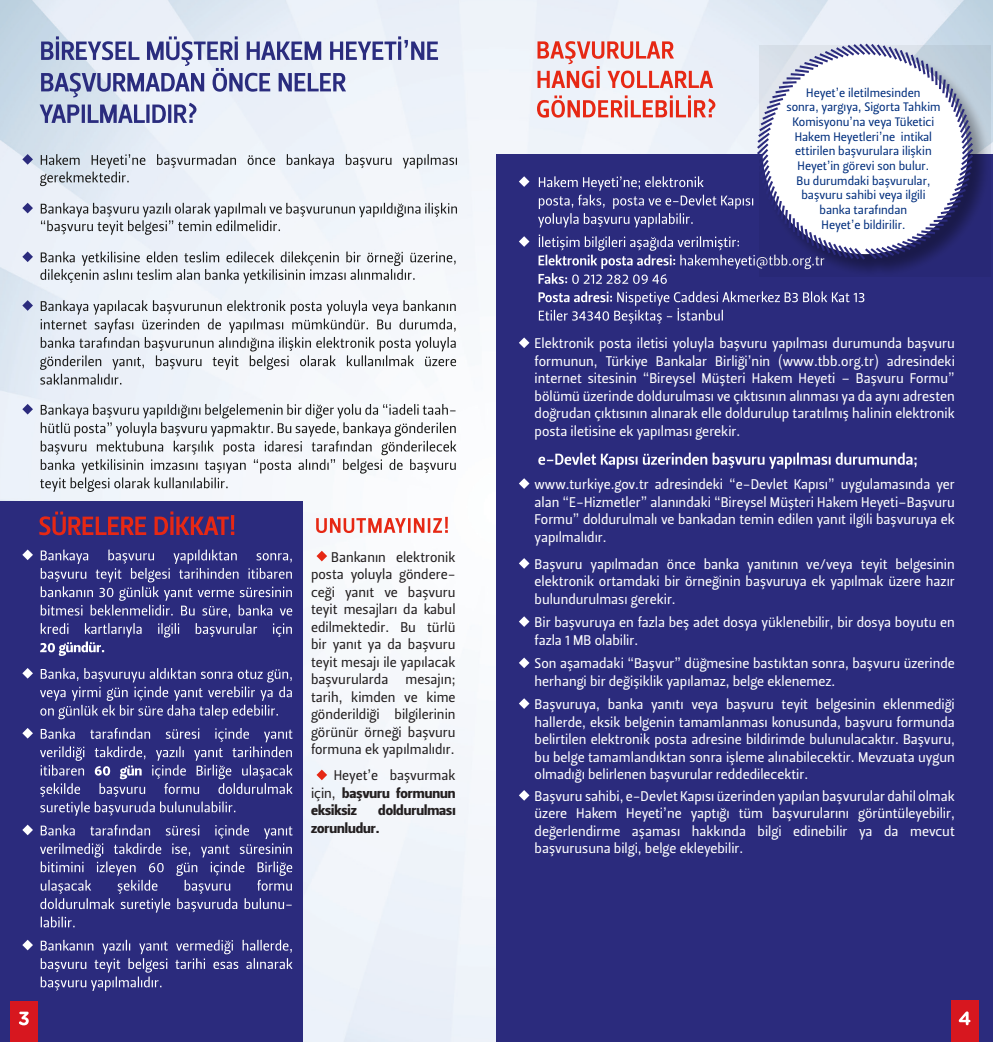
<style>
.page{position:relative;width:993px;height:1042px;background:#fff}
.page>*{position:absolute;margin:0;border:0;box-sizing:border-box;transform-origin:0 0}
.t1{font:14px/17.5px "Leitura Sans Grot 2";color:#fff;text-align:justify}
.t2{font:14px/17.5px "Leitura Sans Grot 2";color:#231f20;text-align:justify}
.t3{font:14px/17.5px "Leitura Sans Grot 4";color:#231f20}
.t4{font:12.25px/14.7px "Leitura Sans Grot 2";color:#002e7d;text-align:center}
.s1{font-family:"Leitura Sans Grot 2"}
</style>
<div class="page">
<img style="left:0;top:0;width:992px;height:1042px">
<div style="left:0;top:501px;width:303px;height:541px;background:#2b2b7d"></div>
<div style="left:496px;top:154px;width:496px;height:888px;background:#2b2b7d"></div>
<svg style="left:538px;top:176px;width:215px;height:51px"></svg>
<svg style="left:538px;top:452px;width:378px;height:17px"></svg>
<svg style="left:538px;top:291px;width:326px;height:33px"></svg>
<svg style="left:538px;top:235px;width:221px;height:49px"></svg>
<svg style="left:519px;top:176px;width:10px;height:11px"></svg>
<svg style="left:519px;top:337px;width:10px;height:11px"></svg>
<svg style="left:519px;top:478px;width:10px;height:11px"></svg>
<svg style="left:519px;top:558px;width:10px;height:11px"></svg>
<svg style="left:519px;top:616px;width:10px;height:11px"></svg>
<svg style="left:519px;top:657px;width:10px;height:11px"></svg>
<svg style="left:519px;top:790px;width:10px;height:10px"></svg>
<svg style="left:519px;top:698px;width:10px;height:11px"></svg>
<svg style="left:519px;top:236px;width:10px;height:11px"></svg>
<svg style="left:537px;top:95px;width:178px;height:23px"></svg>
<svg style="left:537px;top:41px;width:175px;height:47px;background:#eab5b4"></svg>
<svg style="left:759px;top:46px;width:231px;height:229px"></svg>
<svg style="left:755px;top:41px;width:220px;height:221px"></svg>
<svg style="left:40px;top:103px;width:156px;height:20px;background:#8e95be"></svg>
<svg style="left:41px;top:36px;width:397px;height:61px;background:#b6bcd7"></svg>
<svg style="left:40px;top:154px;width:417px;height:32px"></svg>
<svg style="left:41px;top:203px;width:416px;height:32px"></svg>
<svg style="left:40px;top:251px;width:415px;height:32px"></svg>
<svg style="left:40px;top:300px;width:416px;height:85px"></svg>
<svg style="left:40px;top:404px;width:416px;height:88px"></svg>
<svg style="left:40px;top:549px;width:252px;height:107px"></svg>
<svg style="left:40px;top:668px;width:252px;height:51px"></svg>
<svg style="left:40px;top:728px;width:252px;height:88px"></svg>
<svg style="left:40px;top:824px;width:252px;height:103px"></svg>
<svg style="left:41px;top:939px;width:251px;height:52px"></svg>
<svg style="left:22px;top:154px;width:11px;height:11px"></svg>
<svg style="left:22px;top:203px;width:11px;height:10px"></svg>
<svg style="left:22px;top:251px;width:11px;height:11px"></svg>
<svg style="left:22px;top:300px;width:11px;height:11px"></svg>
<svg style="left:22px;top:404px;width:11px;height:10px"></svg>
<svg style="left:22px;top:549px;width:11px;height:11px"></svg>
<svg style="left:316px;top:551px;width:11px;height:10px"></svg>
<svg style="left:316px;top:769px;width:11px;height:11px"></svg>
<svg style="left:22px;top:668px;width:11px;height:10px"></svg>
<svg style="left:22px;top:728px;width:11px;height:10px"></svg>
<svg style="left:22px;top:824px;width:11px;height:11px"></svg>
<svg style="left:22px;top:939px;width:11px;height:11px"></svg>
<svg style="left:39px;top:511px;width:195px;height:24px"></svg>
<svg style="left:316px;top:517px;width:131px;height:16px"></svg>
<div style="left:10px;top:1001px;width:28px;height:41px;background:#d7171f"></div>
<div style="left:950px;top:1000px;width:28px;height:42px;background:#d7171f"></div>
<svg style="left:19px;top:1011px;width:10px;height:14px"></svg>
<svg style="left:958px;top:1011px;width:12px;height:14px"></svg>
<p class="t2" style="left:311px;top:548px;width:146px;text-indent:20px">Bankanın elektronik posta yoluyla göndere&shy;ceği yanıt ve başvuru teyit mesajları da kabul edilmektedir. Bu türlü bir yanıt ya da başvuru teyit mesajı ile yapılacak başvurularda mesajın; tarih, kimden ve kime gönderildiği bilgilerinin görünür örneği başvuru formuna ek yapılmalıdır.</p>
<p class="t2" style="left:333px;top:767px;width:123px">Heyet’e başvurmak</p>
<p class="t3" style="left:311px;top:784px;width:146px"><span class="s1">için,</span> başvuru formunun eksiksiz</p>
<p class="t3" style="left:311px;top:802px;width:146px;text-indent:67px">doldurulması zorunludur.</p>
<p class="t4" style="left:786px;top:85px;width:156px">Heyet’e iletilmesinden<br>sonra, yargıya, Sigorta Tahkim<br>Komisyonu’na veya Tüketici<br>Hakem Heyetleri’ne intikal ettirilen başvurulara ilişkin<br>Heyet’in görevi son bulur.<br>Bu durumdaki başvurular, başvuru sahibi veya ilgili banka tarafından<br>Heyet’e bildirilir.</p>
<p class="t1" style="left:534px;top:335px;width:421px">Elektronik posta iletisi yoluyla başvuru yapılması durumunda başvuru formunun, Türkiye Bankalar Birliği’nin (www.tbb.org.tr) adresindeki internet sitesinin “Bireysel Müşteri Hakem Heyeti – Başvuru Formu” bölümü üzerinde doldurulması ve çıktısının alınması ya da aynı adresten doğrudan çıktısının alınarak elle doldurulup taratılmış halinin elektronik posta iletisine ek yapılması gerekir.</p>
<p class="t1" style="left:534px;top:476px;width:421px">www.turkiye.gov.tr adresindeki “e-Devlet Kapısı” uygulamasında yer alan “E-Hizmetler” alanındaki “Bireysel Müşteri Hakem Heyeti–Başvuru Formu” doldurulmalı ve bankadan temin edilen yanıt ilgili başvuruya ek yapılmalıdır.</p>
<p class="t1" style="left:534px;top:555px;width:421px">Başvuru yapılmadan önce banka yanıtının ve/veya teyit belgesinin elektronik ortamdaki bir örneğinin başvuruya ek yapılmak üzere hazır bulundurulması gerekir.</p>
<p class="t1" style="left:534px;top:614px;width:421px">Bir başvuruya en fazla beş adet dosya yüklenebilir, bir dosya boyutu en fazla 1 MB olabilir.</p>
<p class="t1" style="left:534px;top:655px;width:421px">Son aşamadaki “Başvur” düğmesine bastıktan sonra, başvuru üzerinde herhangi bir değişiklik yapılamaz, belge eklenemez.</p>
<p class="t1" style="left:534px;top:696px;width:421px">Başvuruya, banka yanıtı veya başvuru teyit belgesinin eklenmediği hallerde, eksik belgenin tamamlanması konusunda, başvuru formunda belirtilen elektronik posta adresine bildirimde bulunulacaktır. Başvuru, bu belge tamamlandıktan sonra işleme alınabilecektir. Mevzuata uygun olmadığı belirlenen başvurular reddedilecektir.</p>
<p class="t1" style="left:534px;top:787px;width:421px">Başvuru sahibi, e-Devlet Kapısı üzerinden yapılan başvurular dahil olmak üzere Hakem Heyeti’ne yaptığı tüm başvurularını görüntüleyebilir, değerlendirme aşaması hakkında bilgi edinebilir ya da mevcut başvurusuna bilgi, belge ekleyebilir.</p>
</div>
